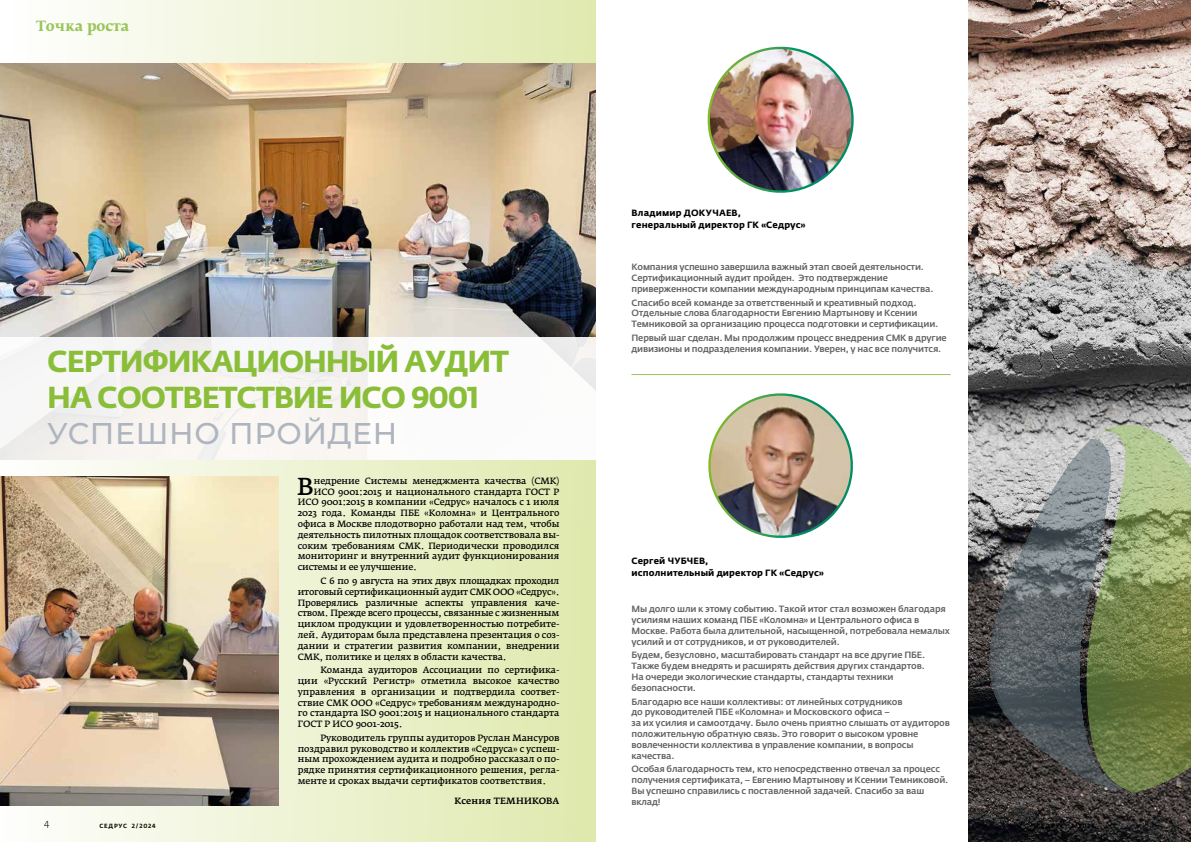
<style>
.page{position:relative;width:1191px;height:842px;background:#fff}
.page>*{position:absolute;margin:0;border:0;box-sizing:border-box;transform-origin:0 0}
.t1{font:700 30px/36px "Fedra Sans Pro";letter-spacing:-.04em;color:#8abe38}
.t2{font:500 30px "Montserrat";letter-spacing:.02em;color:#afb5be}
.t3{font:24.3px "Fedra Serif A Pro";color:#000}
.t4{font:700 14px "Fedra Serif B Pro";color:#99c55a}
.t5{font:300 10px "Fedra Sans Pro";color:#000}
.t6{font:500 9px/10.8px "Fedra Sans Pro";letter-spacing:-.02em;color:#636362}
.t7{font:9px/10.8px "Fedra Serif A Pro";letter-spacing:-.01em;color:#000;text-align:justify}
.t8{font:700 9px/12px "Fedra Sans Pro";letter-spacing:.015em;color:#000}
.t9{font:500 9px "Fedra Serif A Pro";letter-spacing:.015em;color:#000}
.t10{font:700 6px "Fedra Sans Pro";letter-spacing:.125em;color:#000}
</style>
<div class="page">
<img style="left:969px;top:0;width:222px;height:842px">
<div style="left:0;top:0;width:595px;height:842px;background:linear-gradient(to right,#fdfcfc,#dfeaae)"></div>
<img style="left:0;top:64px;width:595px;height:273px">
<img style="left:0;top:477px;width:278px;height:329px">
<hr style="left:631px;top:374px;width:319px;height:1px;background:#99c55a">
<img style="left:708px;top:393px;width:145px;height:145px">
<svg style="left:988px;top:425px;width:203px;height:368px;background:#777f69"></svg>
<div style="left:0;top:337px;width:595px;height:123px;background:#f8f7f6"></div>
<img style="left:707px;top:46px;width:147px;height:147px">
<h3 class="t4" style="left:36px;top:17px;width:95px">Точка роста</h3>
<h1 class="t1" style="left:47px;top:343px;width:463px">СЕРТИФИКАЦИОННЫЙ АУДИТ<br>НА СООТВЕТСТВИЕ ИСО 9001</h1>
<h1 class="t2" style="left:47px;top:413px;width:352px">УСПЕШНО ПРОЙДЕН</h1>
<p class="t5" style="left:44px;top:818px;width:7px">4</p>
<p class="t10" style="left:99px;top:822px;width:58px">СЕДРУС 2/2024</p>
<h2 class="t3" style="left:297px;top:471px;width:18px">В</h2>
<p class="t7" style="left:314px;top:475px;width:247px">недрение Системы менеджмента качества (СМК)</p>
<p class="t7" style="left:314px;top:486px;width:247px">ИСО 9001:2015 и национального стандарта ГОСТ Р</p>
<p class="t7" style="left:298px;top:497px;width:263px">ИСО 9001:2015 в компании «Седрус» началось с 1 июля</p>
<p class="t7" style="left:298px;top:508px;width:263px">2023 года. Команды ПБЕ «Коломна» и Центрального</p>
<p class="t7" style="left:298px;top:518px;width:263px">офиса в Москве плодотворно работали над тем, чтобы</p>
<p class="t7" style="left:298px;top:529px;width:263px">деятельность пилотных площадок соответствовала вы-</p>
<p class="t7" style="left:298px;top:540px;width:263px">соким требованиям СМК. Периодически проводился</p>
<p class="t7" style="left:298px;top:551px;width:263px">мониторинг и внутренний аудит функционирования</p>
<p class="t7" style="left:298px;top:562px;width:121px">системы и ее улучшение.</p>
<p class="t7" style="left:298px;top:575px;width:263px;text-indent:23px">С 6 по 9 августа на этих двух площадках проходил итоговый сертификационный аудит СМК ООО «Седрус».<br>Проверялись различные аспекты управления каче&shy;ством. Прежде всего процессы, связанные с жизненным циклом продукции и удовлетворенностью потребите&shy;лей. Аудиторам была представлена презентация о соз&shy;дании и стратегии развития компании, внедрении СМК, политике и целях в области качества.</p>
<p class="t7" style="left:298px;top:665px;width:263px;text-indent:23px">Команда аудиторов Ассоциации по сертифика&shy;ции «Русский Регистр» отметила высокое качество управления в организации и подтвердила соответ&shy;ствие СМК ООО «Седрус» требованиям международно&shy;го стандарта ISO 9001:2015 и национального стандарта ГОСТ Р ИСО 9001-2015.</p>
<p class="t7" style="left:298px;top:732px;width:263px;text-indent:23px">Руководитель группы аудиторов Руслан Мансуров поздравил руководство и коллектив «Седруса» с успеш&shy;ным прохождением аудита и подробно рассказал о по&shy;рядке принятия сертификационного решения, регла&shy;менте и сроках выдачи сертификатов соответствия.</p>
<p class="t9" style="left:454px;top:795px;width:106px">Ксения ТЕМНИКОВА</p>
<p class="t8" style="left:631px;top:207px;width:176px">Владимир ДОКУЧАЕВ, генеральный директор ГК «Седрус»</p>
<p class="t6" style="left:631px;top:262px;width:303px">Компания успешно завершила важный этап своей деятельности.<br>Сертификационный аудит пройден. Это подтверждение приверженности компании международным принципам качества.</p>
<p class="t6" style="left:631px;top:297px;width:308px">Спасибо всей команде за ответственный и креативный подход.<br>Отдельные слова благодарности Евгению Мартынову и Ксении<br>Темниковой за организацию процесса подготовки и сертификации.</p>
<p class="t6" style="left:631px;top:332px;width:317px">Первый шаг сделан. Мы продолжим процесс внедрения СМК в другие дивизионы и подразделения компании. Уверен, у нас все получится.</p>
<p class="t8" style="left:631px;top:555px;width:194px">Сергей ЧУБЧЕВ,<br>исполнительный директор ГК «Седрус»</p>
<p class="t6" style="left:631px;top:604px;width:320px">Мы долго шли к этому событию. Такой итог стал возможен благодаря усилиям наших команд ПБЕ «Коломна» и Центрального офиса в Москве. Работа была длительной, насыщенной, потребовала немалых усилий и от сотрудников, и от руководителей.</p>
<p class="t6" style="left:631px;top:650px;width:295px">Будем, безусловно, масштабировать стандарт на все другие ПБЕ.<br>Также будем внедрять и расширять действия других стандартов.<br>На очереди экологические стандарты, стандарты техники безопасности.</p>
<p class="t6" style="left:631px;top:696px;width:320px">Благодарю все наши коллективы: от линейных сотрудников<br>до руководителей ПБЕ «Коломна» и Московского офиса –<br>за их усилия и самоотдачу. Было очень приятно слышать от аудиторов положительную обратную связь. Это говорит о высоком уровне вовлеченности коллектива в управление компании, в вопросы качества.</p>
<p class="t6" style="left:631px;top:764px;width:318px">Особая благодарность тем, кто непосредственно отвечал за процесс получения сертификата, – Евгению Мартынову и Ксении Темниковой.<br>Вы успешно справились с поставленной задачей. Спасибо за ваш вклад!</p>
<p class="t10" style="left:1036px;top:822px;width:60px">СЕДРУС 2/2024</p>
<p class="t5" style="left:1144px;top:818px;width:7px">5</p>
</div>
